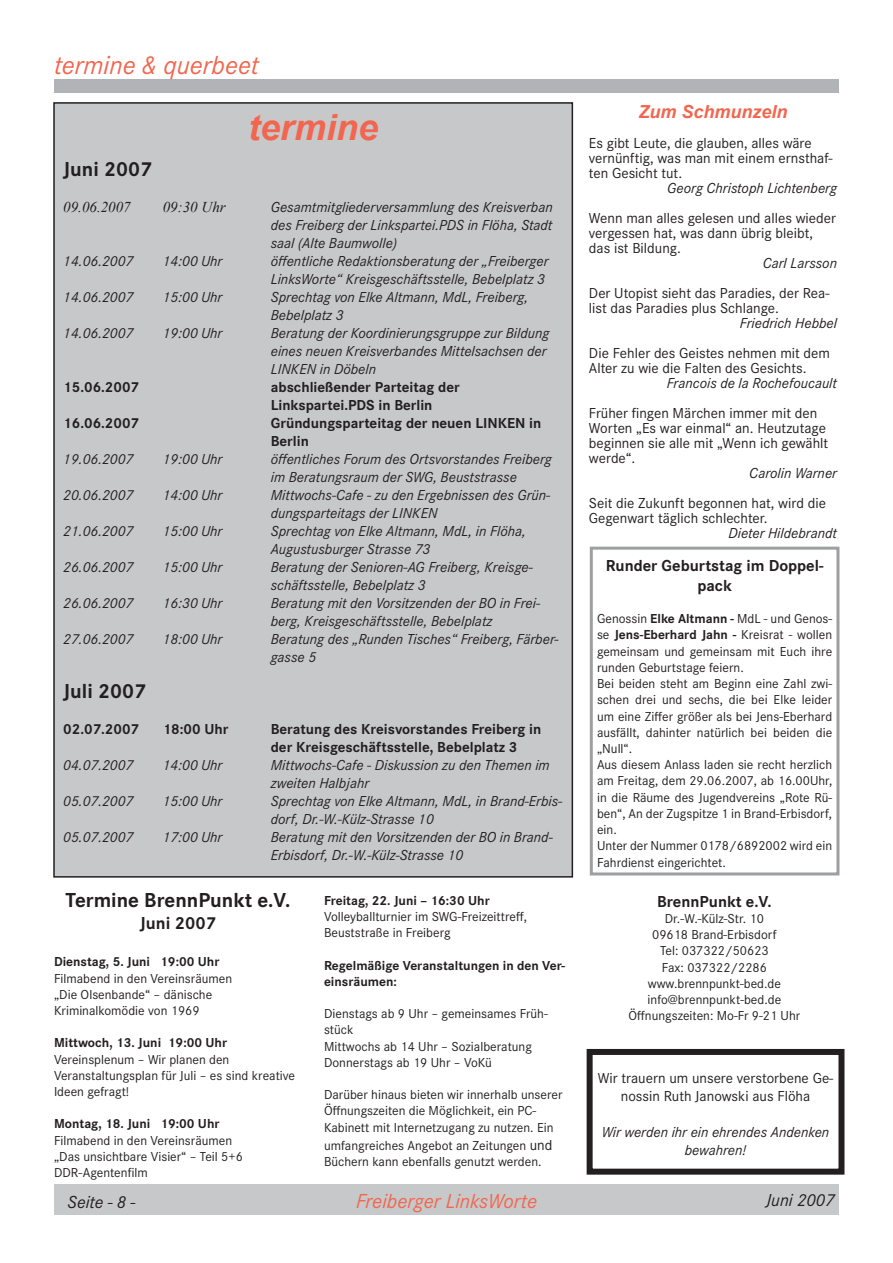
<style>
.page{position:relative;width:893px;height:1263px;background:#fff}
.page>*{position:absolute;margin:0;border:0;box-sizing:border-box;transform-origin:0 0}
.t1{font:italic 700 36px "Arial";color:#f2664f}
.t2{font:italic 27px "Corporate S";color:#f2664f}
.t3{font:700 21px "Corporate S";color:#231f20}
.t4{font:italic 21px "Corporate S";color:#f2664f}
.t5{font:italic 18px "Corporate S";color:#231f20}
.t6{font:italic 700 18px "Arial";color:#f2664f}
.t7{font:700 18px "Corporate S";color:#231f20}
.t8{font:700 16.5px/19.8px "Corporate S";color:#231f20;text-align:center}
.t9{font:italic 15px/18px "Corporate S";color:#231f20}
.t10{font:15px/15px "Corporate S";color:#231f20}
.t11{font:700 15px/18px "Corporate S";color:#231f20}
.t12{font:italic 15px "Times New Roman";color:#231f20}
.t13{font:13.5px/16.2px "Corporate S";color:#231f20}
.t14{font:700 13.5px/16.2px "Corporate S";color:#231f20}
.s1{font-size:15px}
.s2{font-weight:700}
</style>
<div class="page">
<div style="left:54px;top:79px;width:785px;height:14px;background:#b2b3b7"></div>
<div style="left:54px;top:1185px;width:785px;height:30px;background:#c7c8ca"></div>
<div style="left:54px;top:103px;width:518px;height:774px;background:#c7c8ca"></div>
<div style="left:587px;top:1049px;width:257px;height:125px;border:6px solid #231f20"></div>
<div style="left:590px;top:547px;width:249px;height:328px;border:3px solid #9d9fa2"></div>
<h2 class="t2" style="left:54px;top:50px;width:206px">termine &amp; querbeet</h2>
<h1 class="t1" style="left:248px;top:104px;width:132px">termine</h1>
<h3 class="t3" style="left:63px;top:157px;width:90px">Juni 2007</h3>
<p class="t12" style="left:63px;top:197px;width:69px">09.06.2007</p>
<p class="t12" style="left:163px;top:197px;width:64px">09:30 Uhr</p>
<p class="t9" style="left:271px;top:198px;width:284px;text-align:justify">Gesamtmitgliederversammlung des Kreisverban des Freiberg der Linkspartei.PDS in Flöha, Stadt saal (Alte Baumwolle)</p>
<p class="t9" style="left:63px;top:252px;width:72px">14.06.2007</p>
<p class="t9" style="left:163px;top:252px;width:61px">14:00 Uhr</p>
<p class="t9" style="left:271px;top:252px;width:279px">öffentliche Redaktionsberatung der „Freiberger<br>LinksWorte“ Kreisgeschäftsstelle, Bebelplatz 3</p>
<p class="t9" style="left:63px;top:288px;width:72px">14.06.2007</p>
<p class="t9" style="left:163px;top:288px;width:61px">15:00 Uhr</p>
<p class="t9" style="left:271px;top:288px;width:259px">Sprechtag von Elke Altmann, MdL, Freiberg,<br>Bebelplatz 3</p>
<p class="t9" style="left:63px;top:324px;width:72px">14.06.2007</p>
<p class="t9" style="left:163px;top:324px;width:61px">19:00 Uhr</p>
<p class="t9" style="left:271px;top:324px;width:280px">Beratung der Koordinierungsgruppe zur Bildung eines neuen Kreisverbandes Mittelsachsen der<br>LINKEN in Döbeln</p>
<p class="t11" style="left:63px;top:378px;width:77px">15.06.2007</p>
<p class="t11" style="left:271px;top:378px;width:191px">abschließender Parteitag der<br>Linkspartei.PDS in Berlin</p>
<p class="t11" style="left:63px;top:414px;width:77px">16.06.2007</p>
<p class="t11" style="left:271px;top:414px;width:272px">Gründungsparteitag der neuen LINKEN in<br>Berlin</p>
<p class="t9" style="left:63px;top:450px;width:72px">19.06.2007</p>
<p class="t9" style="left:163px;top:450px;width:61px">19:00 Uhr</p>
<p class="t9" style="left:271px;top:450px;width:283px">öffentliches Forum des Ortsvorstandes Freiberg im Beratungsraum der SWG, Beuststrasse</p>
<p class="t9" style="left:63px;top:486px;width:72px">20.06.2007</p>
<p class="t9" style="left:163px;top:486px;width:61px">14:00 Uhr</p>
<p class="t9" style="left:271px;top:486px;width:281px">Mittwochs-Cafe - zu den Ergebnissen des Grün&shy;dungsparteitags der LINKEN</p>
<p class="t9" style="left:63px;top:522px;width:72px">21.06.2007</p>
<p class="t9" style="left:163px;top:522px;width:61px">15:00 Uhr</p>
<p class="t9" style="left:271px;top:522px;width:257px">Sprechtag von Elke Altmann, MdL, in Flöha,<br>Augustusburger Strasse 73</p>
<p class="t9" style="left:63px;top:558px;width:72px">26.06.2007</p>
<p class="t9" style="left:163px;top:558px;width:61px">15:00 Uhr</p>
<p class="t9" style="left:271px;top:558px;width:264px">Beratung der Senioren-AG Freiberg, Kreisge&shy;schäftsstelle, Bebelplatz 3</p>
<p class="t9" style="left:63px;top:594px;width:72px">26.06.2007</p>
<p class="t9" style="left:163px;top:594px;width:61px">16:30 Uhr</p>
<p class="t9" style="left:271px;top:594px;width:271px">Beratung mit den Vorsitzenden der BO in Frei&shy;berg, Kreisgeschäftsstelle, Bebelplatz</p>
<p class="t9" style="left:63px;top:630px;width:72px">27.06.2007</p>
<p class="t9" style="left:163px;top:630px;width:61px">18:00 Uhr</p>
<p class="t9" style="left:271px;top:630px;width:289px">Beratung des „Runden Tisches“ Freiberg, Färber&shy;gasse 5</p>
<h3 class="t3" style="left:63px;top:679px;width:84px">Juli 2007</h3>
<p class="t11" style="left:63px;top:720px;width:77px">02.07.2007</p>
<p class="t11" style="left:163px;top:720px;width:67px">18:00 Uhr</p>
<p class="t11" style="left:271px;top:720px;width:272px">Beratung des Kreisvorstandes Freiberg in der Kreisgeschäftsstelle, Bebelplatz 3</p>
<p class="t9" style="left:63px;top:756px;width:72px">04.07.2007</p>
<p class="t9" style="left:163px;top:756px;width:61px">14:00 Uhr</p>
<p class="t9" style="left:271px;top:756px;width:280px">Mittwochs-Cafe - Diskussion zu den Themen im zweiten Halbjahr</p>
<p class="t9" style="left:63px;top:792px;width:72px">05.07.2007</p>
<p class="t9" style="left:163px;top:792px;width:61px">15:00 Uhr</p>
<p class="t9" style="left:271px;top:792px;width:293px">Sprechtag von Elke Altmann, MdL, in Brand-Erbis&shy;dorf, Dr.-W.-Külz-Strasse 10</p>
<p class="t9" style="left:63px;top:828px;width:72px">05.07.2007</p>
<p class="t9" style="left:163px;top:828px;width:61px">17:00 Uhr</p>
<p class="t9" style="left:271px;top:828px;width:283px">Beratung mit den Vorsitzenden der BO in Brand-<br>Erbisdorf, Dr.-W.-Külz-Strasse 10</p>
<h3 class="t3" style="left:66px;top:888px;width:226px">Termine BrennPunkt e.V.</h3>
<p class="t7" style="left:140px;top:912px;width:78px">Juni 2007</p>
<p class="t14" style="left:54px;top:954px;width:167px">Dienstag, 5. Juni 19:00 Uhr</p>
<p class="t13" style="left:54px;top:970px;width:180px">Filmabend in den Vereinsräumen „Die Olsenbande“ – dänische<br>Kriminalkomödie von 1969</p>
<p class="t14" style="left:54px;top:1035px;width:175px">Mittwoch, 13. Juni 19:00 Uhr</p>
<p class="t13" style="left:54px;top:1051px;width:243px">Vereinsplenum – Wir planen den<br>Veranstaltungsplan für Juli – es sind kreative<br>Ideen gefragt!</p>
<p class="t14" style="left:54px;top:1116px;width:167px">Montag, 18. Juni 19:00 Uhr</p>
<p class="t13" style="left:54px;top:1132px;width:190px">Filmabend in den Vereinsräumen „Das unsichtbare Visier“ – Teil 5+6<br>DDR-Agentenfilm</p>
<p class="t14" style="left:324px;top:893px;width:167px">Freitag, 22. Juni – 16:30 Uhr</p>
<p class="t13" style="left:324px;top:908px;width:204px">Volleyballturnier im SWG-Freizeittreff,<br>Beuststraße in Freiberg</p>
<p class="t14" style="left:324px;top:957px;width:243px">Regelmäßige Veranstaltungen in den Ver&shy;einsräumen:</p>
<p class="t13" style="left:324px;top:1006px;width:225px">Dienstags ab 9 Uhr – gemeinsames Früh&shy;stück<br>Mittwochs ab 14 Uhr – Sozialberatung<br>Donnerstags ab 19 Uhr – VoKü</p>
<p class="t13" style="left:324px;top:1087px;width:240px">Darüber hinaus bieten wir innerhalb unserer<br>Öffnungszeiten die Möglichkeit, ein PC-<br>Kabinett mit Internetzugang zu nutzen. Ein</p>
<p class="t13" style="left:324px;top:1137px;width:230px">umfangreiches Angebot an Zeitungen <span class="s1">und<br></span>Büchern kann ebenfalls genutzt werden.</p>
<p class="t6" style="left:638px;top:100px;width:151px">Zum Schmunzeln</p>
<p class="t10" style="left:589px;top:135px;width:245px">Es gibt Leute, die glauben, alles wäre vernünftig, was man mit einem ernsthaf&shy;ten Gesicht tut.</p>
<p class="t9" style="left:667px;top:179px;width:171px">Georg Christoph Lichtenberg</p>
<p class="t10" style="left:589px;top:210px;width:249px">Wenn man alles gelesen und alles wieder vergessen hat, was dann übrig bleibt, das ist Bildung.</p>
<p class="t9" style="left:763px;top:254px;width:76px">Carl Larsson</p>
<p class="t10" style="left:589px;top:285px;width:242px">Der Utopist sieht das Paradies, der Rea&shy;list das Paradies plus Schlange.</p>
<p class="t9" style="left:740px;top:314px;width:99px">Friedrich Hebbel</p>
<p class="t10" style="left:589px;top:345px;width:243px">Die Fehler des Geistes nehmen mit dem<br>Alter zu wie die Falten des Gesichts.</p>
<p class="t9" style="left:667px;top:374px;width:172px">Francois de la Rochefoucault</p>
<p class="t10" style="left:589px;top:405px;width:241px">Früher fingen Märchen immer mit den<br>Worten „Es war einmal“ an. Heutzutage beginnen sie alle mit „Wenn ich gewählt werde“.</p>
<p class="t9" style="left:749px;top:464px;width:89px">Carolin Warner</p>
<p class="t10" style="left:589px;top:495px;width:239px">Seit die Zukunft begonnen hat, wird die<br>Gegenwart täglich schlechter.</p>
<p class="t9" style="left:729px;top:524px;width:110px">Dieter Hildebrandt</p>
<p class="t8" style="left:606px;top:556px;width:219px">Runder Geburtstag im Doppel&shy;pack</p>
<p class="t13" style="left:597px;top:611px;width:237px">Genossin <span class="s2">Elke Altmann -</span> MdL - und Genos&shy;se <span class="s2">Jens-Eberhard Jahn -</span> Kreisrat - wollen gemeinsam und gemeinsam mit Euch ihre runden Geburtstage feiern.<br>Bei beiden steht am Beginn eine Zahl zwi&shy;schen drei und sechs, die bei Elke leider um eine Ziffer größer als bei Jens-Eberhard ausfällt, dahinter natürlich bei beiden die „Null“.<br>Aus diesem Anlass laden sie recht herzlich am Freitag, dem 29.06.2007, ab 16.00Uhr, in die Räume des Jugendvereins „Rote Rü&shy;ben“, An der Zugspitze 1 in Brand-Erbisdorf, ein.<br>Unter der Nummer 0178/6892002 wird ein Fahrdienst eingerichtet.</p>
<p class="t8" style="left:657px;top:892px;width:116px">BrennPunkt e.V.</p>
<p class="t13" style="left:629px;top:910px;width:173px;text-align:center">Dr.-W.-Külz-Str. 10<br>09618 Brand-Erbisdorf<br>Tel: 037322/50623<br>Fax: 037322/2286 www.brennpunkt-bed.de info@brennpunkt-bed.de<br>Öffnungszeiten: Mo-Fr 9-21 Uhr</p>
<p class="t10" style="left:598px;top:1069px;width:237px;line-height:18px;text-align:center">Wir trauern um unsere verstorbene Ge&shy;nossin Ruth Janowski aus Flöha</p>
<p class="t9" style="left:602px;top:1123px;width:229px;text-align:center">Wir werden ihr ein ehrendes Andenken bewahren!</p>
<p class="t5" style="left:68px;top:1191px;width:69px">Seite - 8 -</p>
<h3 class="t4" style="left:356px;top:1189px;width:183px">Freiberger LinksWorte</h3>
<p class="t5" style="left:766px;top:1189px;width:70px">Juni 2007</p>
</div>
